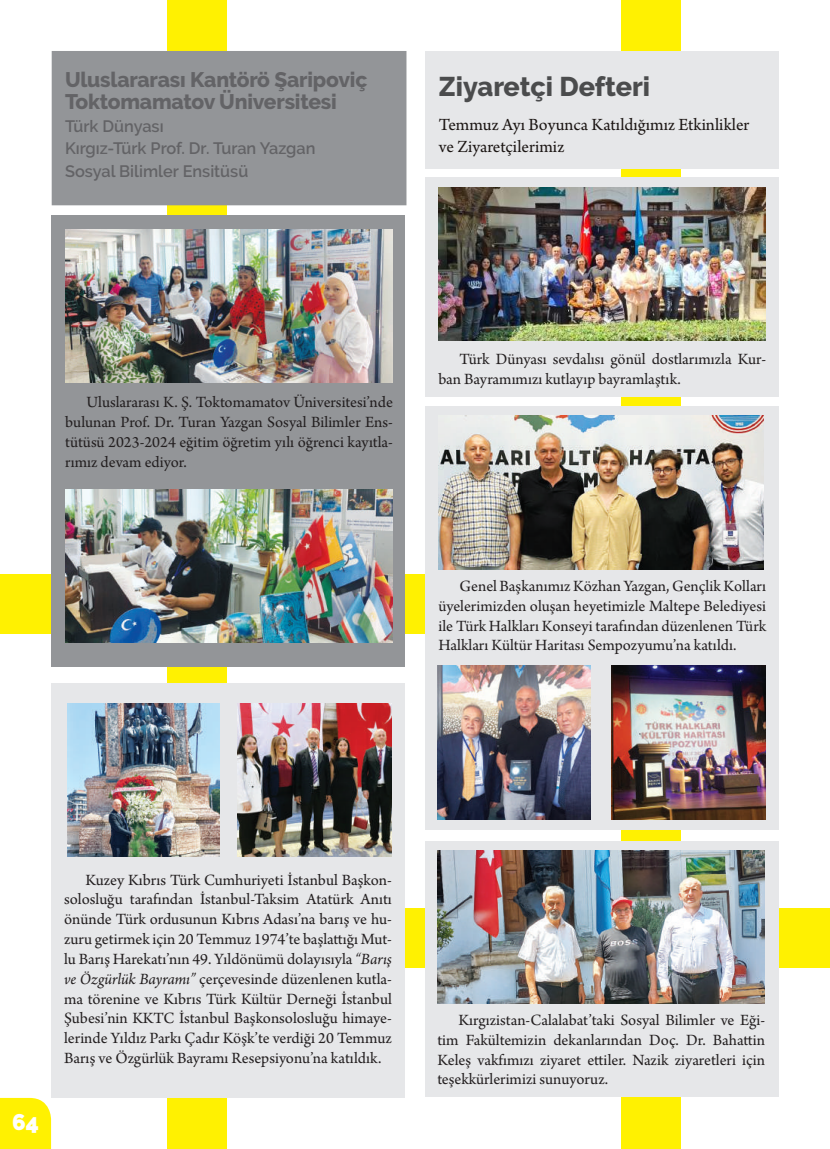
<style>
.page{position:relative;width:830px;height:1149px;background:#fff}
.page>*{position:absolute;margin:0;border:0;box-sizing:border-box;transform-origin:0 0}
.t1{font:800 27px "Raleway";color:#4b4c4d}
.t2{font:900 22.5px "Raleway";color:#fff}
.t3{font:800 21px/22.5px "Raleway";letter-spacing:-.01em;color:#636366}
.t4{font:18px/22.5px "Arno Pro";color:#1b1513}
.t5{font:16.5px/19.8px "Arno Pro";color:#231f20;text-align:justify}
.t6{font:600 16.5px/22.5px "Raleway";color:#636366}
.s1{font-style:italic}
</style>
<div class="page">
<div style="left:0;top:1097px;width:51px;height:51px;background:#fff101"></div>
<div style="left:0;top:574px;width:670px;height:60px;background:#fff101"></div>
<div style="left:226px;top:908px;width:603px;height:59px;background:#fff101"></div>
<div style="left:167px;top:0;width:59px;height:1148px;background:#fff101"></div>
<div style="left:621px;top:0;width:59px;height:1148px;background:#fff101"></div>
<div style="left:52px;top:51px;width:354px;height:154px;background:#939598"></div>
<div style="left:51px;top:216px;width:353px;height:450px;background:#939598"></div>
<img style="left:65px;top:230px;width:328px;height:153px">
<img style="left:65px;top:489px;width:328px;height:153px">
<div style="left:425px;top:51px;width:353px;height:117px;background:#e6e7e9"></div>
<div style="left:425px;top:177px;width:353px;height:219px;background:#e6e7e9"></div>
<img style="left:438px;top:188px;width:327px;height:153px">
<div style="left:425px;top:406px;width:353px;height:423px;background:#e6e7e9"></div>
<img style="left:438px;top:416px;width:325px;height:153px">
<img style="left:437px;top:665px;width:153px;height:153px">
<img style="left:611px;top:665px;width:153px;height:153px">
<div style="left:51px;top:682px;width:353px;height:414px;background:#e6e7e9"></div>
<div style="left:64px;top:703px;width:155px;height:153px;background:linear-gradient(to bottom,#e6e7e9,#e6e7e9)"></div>
<img style="left:68px;top:703px;width:151px;height:153px">
<img style="left:237px;top:703px;width:154px;height:153px">
<div style="left:425px;top:841px;width:353px;height:255px;background:#e6e7e9"></div>
<img style="left:437px;top:850px;width:327px;height:152px">
<p class="t3" style="left:65px;top:68px;width:303px">Uluslararası Kantörö Şaripoviç<br>Toktomamatov Üniversitesi</p>
<p class="t6" style="left:65px;top:115px;width:252px">Türk Dünyası<br>Kırgız-Türk Prof. Dr. Turan Yazgan<br>Sosyal Bilimler Ensitüsü</p>
<h1 class="t1" style="left:438px;top:71px;width:213px">Ziyaretçi Defteri</h1>
<p class="t4" style="left:438px;top:114px;width:312px">Temmuz Ayı Boyunca Katıldığımız Etkinlikler ve Ziyaretçilerimiz</p>
<p class="t5" style="left:65px;top:393px;width:329px;text-indent:21px">Uluslararası K. Ş. Toktomamatov Üniversitesi’nde bulunan Prof. Dr. Turan Yazgan Sosyal Bilimler Ens&shy;tütüsü 2023-2024 eğitim öğretim yılı öğrenci kayıtla&shy;rımız devam ediyor.</p>
<p class="t5" style="left:438px;top:350px;width:329px;text-indent:21px">Türk Dünyası sevdalısı gönül dostlarımızla Kur&shy;ban Bayramımızı kutlayıp bayramlaştık.</p>
<p class="t5" style="left:438px;top:576px;width:329px;text-indent:21px">Genel Başkanımız Közhan Yazgan, Gençlik Kolları üyelerimizden oluşan heyetimizle Maltepe Belediyesi ile Türk Halkları Konseyi tarafından düzenlenen Türk Halkları Kültür Haritası Sempozyumu’na katıldı.</p>
<h2 class="t2" style="left:12px;top:1108px;width:28px">64</h2>
<p class="t5" style="left:64px;top:870px;width:329px;text-indent:21px">Kuzey Kıbrıs Türk Cumhuriyeti İstanbul Başkon&shy;solosluğu tarafından İstanbul-Taksim Atatürk Anıtı önünde Türk ordusunun Kıbrıs Adası’na barış ve hu&shy;zuru getirmek için 20 Temmuz 1974’te başlattığı Mut&shy;lu Barış Harekatı’nın 49. Yıldönümü dolayısıyla <span class="s1">“Barış ve Özgürlük Bayramı”</span> çerçevesinde düzenlenen kutla&shy;ma törenine ve Kıbrıs Türk Kültür Derneği İstanbul Şubesi’nin KKTC İstanbul Başkonsolosluğu himaye&shy;lerinde Yıldız Parkı Çadır Köşk’te verdiği 20 Temmuz Barış ve Özgürlük Bayramı Resepsiyonu’na katıldık.</p>
<p class="t5" style="left:437px;top:1010px;width:329px;text-indent:21px">Kırgızistan-Calalabat’taki Sosyal Bilimler ve Eği&shy;tim Fakültemizin dekanlarından Doç. Dr. Bahattin Keleş vakfımızı ziyaret ettiler. Nazik ziyaretleri için teşekkürlerimizi sunuyoruz.</p>
</div>
